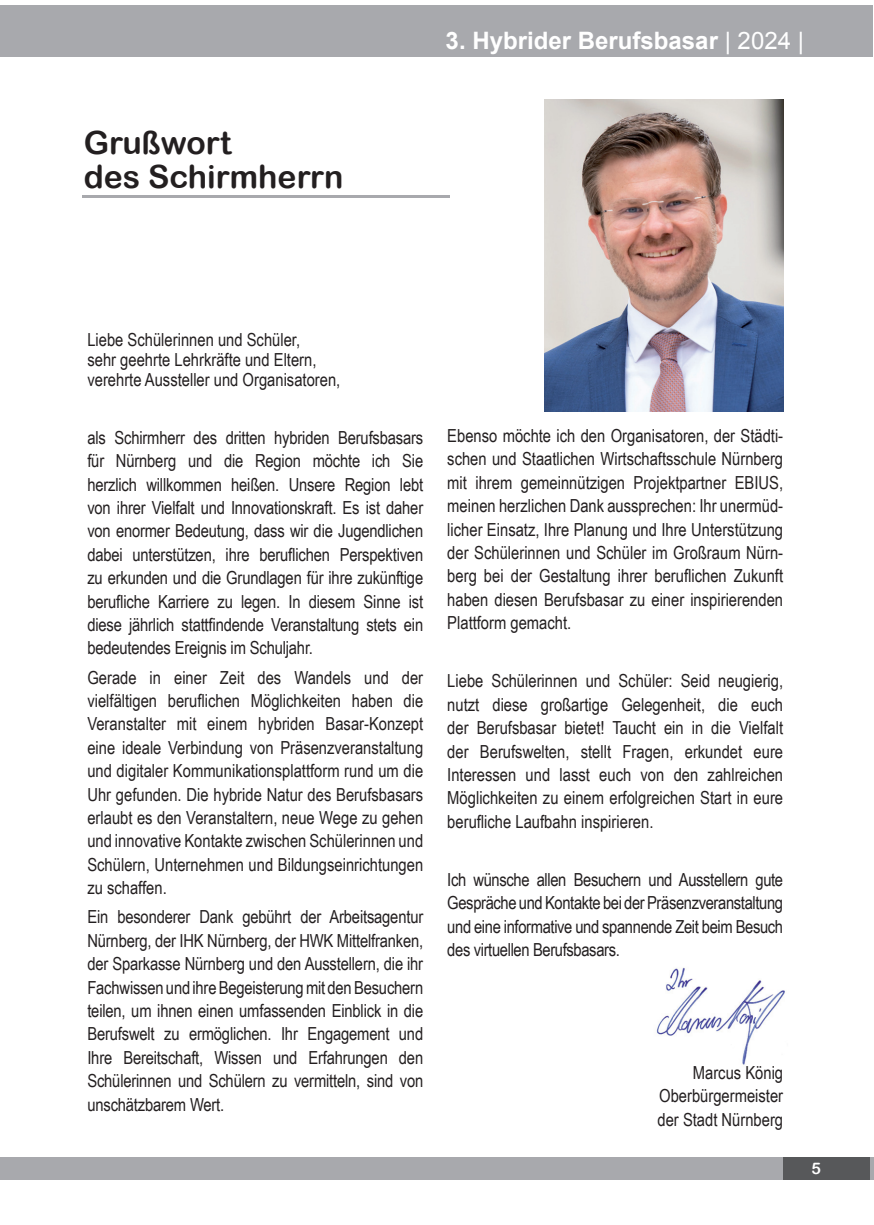
<style>
.page{position:relative;width:874px;height:1225px;background:#fff}
.page>*{position:absolute;margin:0;border:0;box-sizing:border-box;transform-origin:0 0}
.t1{font:32px/34px "Arial Rounded MT Bold";color:#231f20}
.t2{font:700 24px "Arial";color:#fff}
.t3{font:18px/23.4px "Arial Narrow";color:#231f20;text-align:justify}
.t4{font:16px "Arial Rounded MT Bold";color:#fff}
.s1{font-weight:400}
</style>
<div class="page">
<div style="left:0;top:1157px;width:873px;height:22px;background:#a8a9ad"></div>
<div style="left:782px;top:1157px;width:87px;height:22px;background:#57585a"></div>
<div style="left:0;top:6px;width:871px;height:51px;background:#a8a9ad"></div>
<img style="left:656px;top:967px;width:129px;height:98px">
<img style="left:544px;top:99px;width:238px;height:312px">
<hr style="left:82px;top:196px;width:367px;height:2px;background:#a8a9ad">
<h1 class="t1" style="left:84px;top:125px;width:261px">Grußwort<br>des Schirmherrn</h1>
<h2 class="t2" style="left:445px;top:25px;width:359px">3. Hybrider Berufsbasar <span class="s1">| 2024 |</span></h2>
<p class="t3" style="left:87px;top:328px;width:254px;line-height:20px;text-align:left">Liebe Schülerinnen und Schüler,<br>sehr geehrte Lehrkräfte und Eltern, verehrte Aussteller und Organisatoren,</p>
<p class="t3" style="left:87px;top:425px;width:337px">als Schirmherr des dritten hybriden Berufsbasars für Nürnberg und die Region möchte ich Sie herzlich willkommen heißen. Unsere Region lebt von ihrer Vielfalt und Innovationskraft. Es ist daher von enormer Bedeutung, dass wir die Jugendlichen dabei unterstützen, ihre beruflichen Perspektiven zu erkunden und die Grundlagen für ihre zukünftige berufliche Karriere zu legen. In diesem Sinne ist diese jährlich stattfindende Veranstaltung stets ein bedeutendes Ereignis im Schuljahr.</p>
<p class="t3" style="left:87px;top:665px;width:337px">Gerade in einer Zeit des Wandels und der vielfältigen beruflichen Möglichkeiten haben die Veranstalter mit einem hybriden Basar-Konzept eine ideale Verbindung von Präsenzveranstaltung und digitaler Kommunikationsplattform rund um die Uhr gefunden. Die hybride Natur des Berufsbasars erlaubt es den Veranstaltern, neue Wege zu gehen und innovative Kontakte zwischen Schülerinnen und Schülern, Unternehmen und Bildungseinrichtungen zu schaffen.</p>
<p class="t3" style="left:87px;top:904px;width:337px">Ein besonderer Dank gebührt der Arbeitsagentur Nürnberg, der IHK Nürnberg, der HWK Mittelfranken, der Sparkasse Nürnberg und den Ausstellern, die ihr Fachwissen und ihre Begeisterung mit den Besuchern teilen, um ihnen einen umfassenden Einblick in die Berufswelt zu ermöglichen. Ihr Engagement und Ihre Bereitschaft, Wissen und Erfahrungen den Schülerinnen und Schülern zu vermitteln, sind von unschätzbarem Wert.</p>
<p class="t3" style="left:447px;top:423px;width:337px">Ebenso möchte ich den Organisatoren, der Städti&shy;schen und Staatlichen Wirtschaftsschule Nürnberg mit ihrem gemeinnützigen Projektpartner EBIUS, meinen herzlichen Dank aussprechen: Ihr unermüd&shy;licher Einsatz, Ihre Planung und Ihre Unterstützung der Schülerinnen und Schüler im Großraum Nürn&shy;berg bei der Gestaltung ihrer beruflichen Zukunft haben diesen Berufsbasar zu einer inspirierenden Plattform gemacht.</p>
<p class="t3" style="left:447px;top:669px;width:337px">Liebe Schülerinnen und Schüler: Seid neugierig, nutzt diese großartige Gelegenheit, die euch der Berufsbasar bietet! Taucht ein in die Vielfalt der Berufswelten, stellt Fragen, erkundet eure Interessen und lasst euch von den zahlreichen Möglichkeiten zu einem erfolgreichen Start in eure berufliche Laufbahn inspirieren.</p>
<p class="t3" style="left:447px;top:867px;width:337px">Ich wünsche allen Besuchern und Ausstellern gute Gespräche und Kontakte bei der Präsenzveranstaltung und eine informative und spannende Zeit beim Besuch des virtuellen Berufsbasars.</p>
<p class="t3" style="left:657px;top:1060px;width:127px;text-indent:35px">Marcus König Oberbürgermeister der Stadt Nürnberg</p>
<p class="t4" style="left:811px;top:1159px;width:11px">5</p>
</div>
